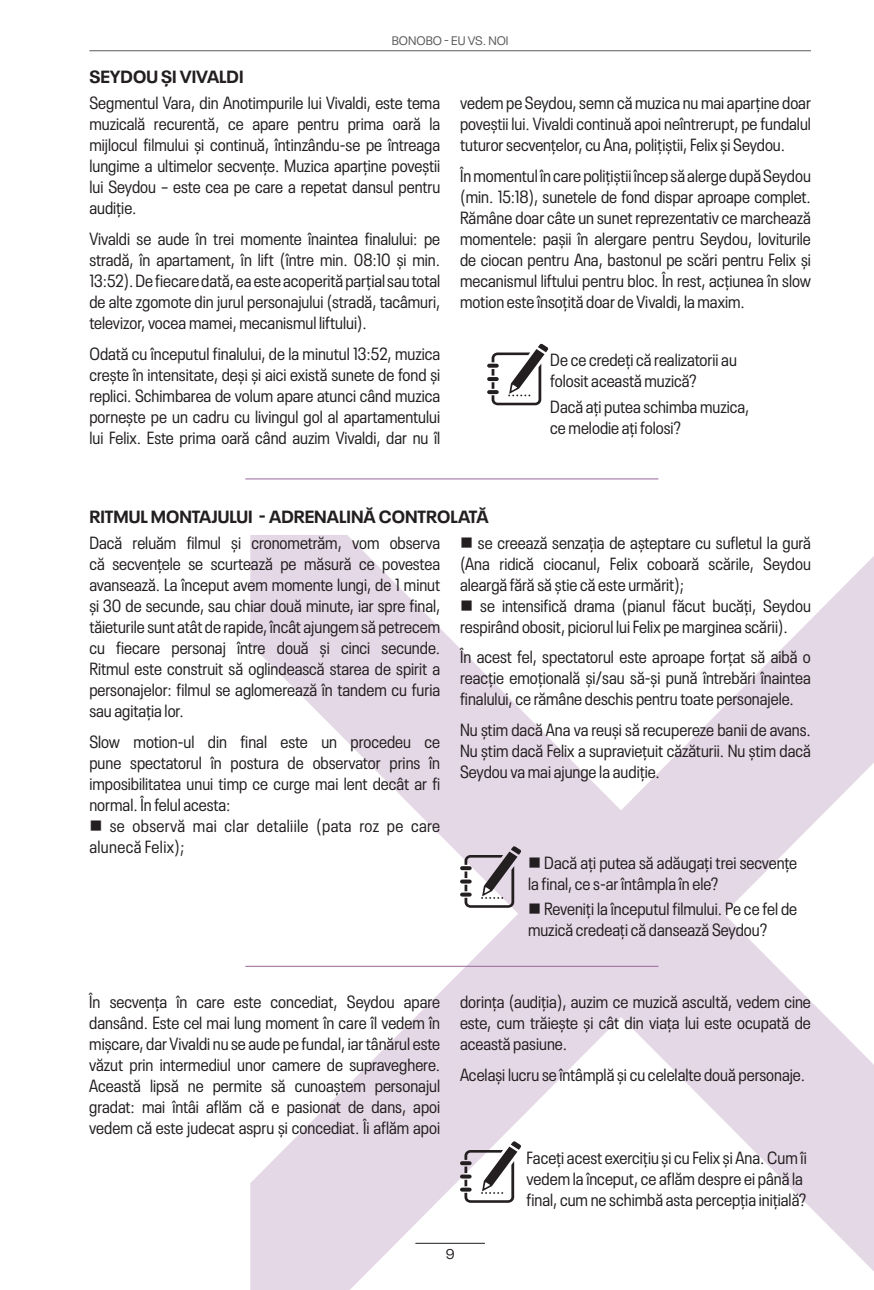
<style>
.page{position:relative;width:874px;height:1290px;background:#fff}
.page>*{position:absolute;margin:0;border:0;box-sizing:border-box;transform-origin:0 0}
.t1{font:condensed 17.5px/21px "Neue Plak";color:#231f20;text-align:justify}
.t2{font:condensed 17.5px/21px "Neue Plak";letter-spacing:.02em;color:#231f20}
.t3{font:700 17.5px "Neue Plak";color:#231f20}
.t4{font:14px "Neue Plak";color:#231f20}
.t5{font:12.25px "Neue Plak";color:#58595b}
</style>
<div class="page">
<hr style="left:89px;top:50px;width:721px;height:1px;background:#58595b">
<svg style="left:250px;top:535px;width:623px;height:755px"></svg>
<hr style="left:245px;top:966px;width:413px;height:1px;background:#99659a">
<hr style="left:245px;top:478px;width:413px;height:1px;background:#99659a">
<svg style="left:487px;top:344px;width:61px;height:61px"></svg>
<svg style="left:460px;top:846px;width:61px;height:62px"></svg>
<svg style="left:460px;top:1141px;width:61px;height:62px"></svg>
<p class="t3" style="left:89px;top:63px;width:156px">SEYDOU ȘI VIVALDI</p>
<p class="t5" style="left:391px;top:32px;width:118px">BONOBO - EU VS. NOI</p>
<p class="t1" style="left:89px;top:91px;width:352px">Segmentul Vara, din Anotimpurile lui Vivaldi, este tema muzicală recurentă, ce apare pentru prima oară la mijlocul filmului și continuă, întinzându-se pe întreaga lungime a ultimelor secvențe. Muzica aparține poveștii lui Seydou – este cea pe care a repetat dansul pentru audiție.</p>
<p class="t1" style="left:89px;top:227px;width:352px">Vivaldi se aude în trei momente înaintea finalului: pe stradă, în apartament, în lift (între min. 08:10 și min.<br>13:52). De fiecare dată, ea este acoperită parțial sau total de alte zgomote din jurul personajului (stradă, tacâmuri, televizor, vocea mamei, mecanismul liftului).</p>
<p class="t1" style="left:89px;top:342px;width:352px">Odată cu începutul finalului, de la minutul 13:52, muzica crește în intensitate, deși și aici există sunete de fond și replici. Schimbarea de volum apare atunci când muzica pornește pe un cadru cu livingul gol al apartamentului lui Felix. Este prima oară când auzim Vivaldi, dar nu îl</p>
<p class="t1" style="left:460px;top:91px;width:352px">vedem pe Seydou, semn că muzica nu mai aparține doar poveștii lui. Vivaldi continuă apoi neîntrerupt, pe fundalul tuturor secvențelor, cu Ana, polițiștii, Felix și Seydou.</p>
<p class="t1" style="left:460px;top:164px;width:352px">În momentul în care polițiștii încep să alerge după Seydou (min. 15:18), sunetele de fond dispar aproape complet.<br>Rămâne doar câte un sunet reprezentativ ce marchează momentele: pașii în alergare pentru Seydou, loviturile de ciocan pentru Ana, bastonul pe scări pentru Felix și mecanismul liftului pentru bloc. În rest, acțiunea în slow motion este însoțită doar de Vivaldi, la maxim.</p>
<p class="t1" style="left:550px;top:348px;width:188px">De ce credeți că realizatorii au folosit această muzică?</p>
<p class="t1" style="left:550px;top:395px;width:200px">Dacă ați putea schimba muzica, ce melodie ați folosi?</p>
<p class="t3" style="left:89px;top:503px;width:400px">RITMUL MONTAJULUI - ADRENALINĂ CONTROLATĂ</p>
<p class="t1" style="left:89px;top:530px;width:352px">Dacă reluăm filmul și cronometrăm, vom observa că secvențele se scurtează pe măsură ce povestea avansează. La început avem momente lungi, de 1 minut și 30 de secunde, sau chiar două minute, iar spre final, tăieturile sunt atât de rapide, încât ajungem să petrecem cu fiecare personaj între două și cinci secunde.<br>Ritmul este construit să oglindească starea de spirit a personajelor: filmul se aglomerează în tandem cu furia sau agitația lor.</p>
<p class="t1" style="left:89px;top:729px;width:352px">Slow motion-ul din final este un procedeu ce pune spectatorul în postura de observator prins în imposibilitatea unui timp ce curge mai lent decât ar fi normal. În felul acesta:</p>
<p class="t2" style="left:89px;top:813px;width:352px">■ se observă mai clar detaliile (pata roz pe care alunecă Felix);</p>
<p class="t1" style="left:460px;top:530px;width:352px">■ se creează senzația de așteptare cu sufletul la gură (Ana ridică ciocanul, Felix coboară scările, Seydou aleargă fără să știe că este urmărit);</p>
<p class="t1" style="left:460px;top:593px;width:352px">■ se intensifică drama (pianul făcut bucăți, Seydou respirând obosit, piciorul lui Felix pe marginea scării).</p>
<p class="t1" style="left:460px;top:645px;width:352px">În acest fel, spectatorul este aproape forțat să aibă o reacție emoțională și/sau să-și pună întrebări înaintea finalului, ce rămâne deschis pentru toate personajele.</p>
<p class="t1" style="left:460px;top:718px;width:352px">Nu știm dacă Ana va reuși să recupereze banii de avans.<br>Nu știm dacă Felix a supraviețuit căzăturii. Nu știm dacă Seydou va mai ajunge la audiție.</p>
<p class="t1" style="left:527px;top:850px;width:270px">■ Dacă ați putea să adăugați trei secvențe la final, ce s-ar întâmpla în ele?</p>
<p class="t1" style="left:527px;top:897px;width:270px">■ Reveniți la începutul filmului. Pe ce fel de muzică credeați că dansează Seydou?</p>
<p class="t1" style="left:89px;top:989px;width:352px">În secvența în care este concediat, Seydou apare dansând. Este cel mai lung moment în care îl vedem în mișcare, dar Vivaldi nu se aude pe fundal, iar tânărul este văzut prin intermediul unor camere de supraveghere.<br>Această lipsă ne permite să cunoaștem personajul gradat: mai întâi aflăm că e pasionat de dans, apoi vedem că este judecat aspru și concediat. Îi aflăm apoi</p>
<p class="t1" style="left:460px;top:989px;width:352px">dorința (audiția), auzim ce muzică ascultă, vedem cine este, cum trăiește și cât din viața lui este ocupată de această pasiune.</p>
<p class="t1" style="left:460px;top:1062px;width:346px">Același lucru se întâmplă și cu celelalte două personaje.</p>
<p class="t4" style="left:445px;top:1243px;width:10px">9</p>
<p class="t1" style="left:526px;top:1146px;width:281px;text-align:left">Faceți acest exercițiu și cu Felix și Ana. Cum îi vedem la început, ce aflăm despre ei până la final, cum ne schimbă asta percepția inițială?</p>
</div>
